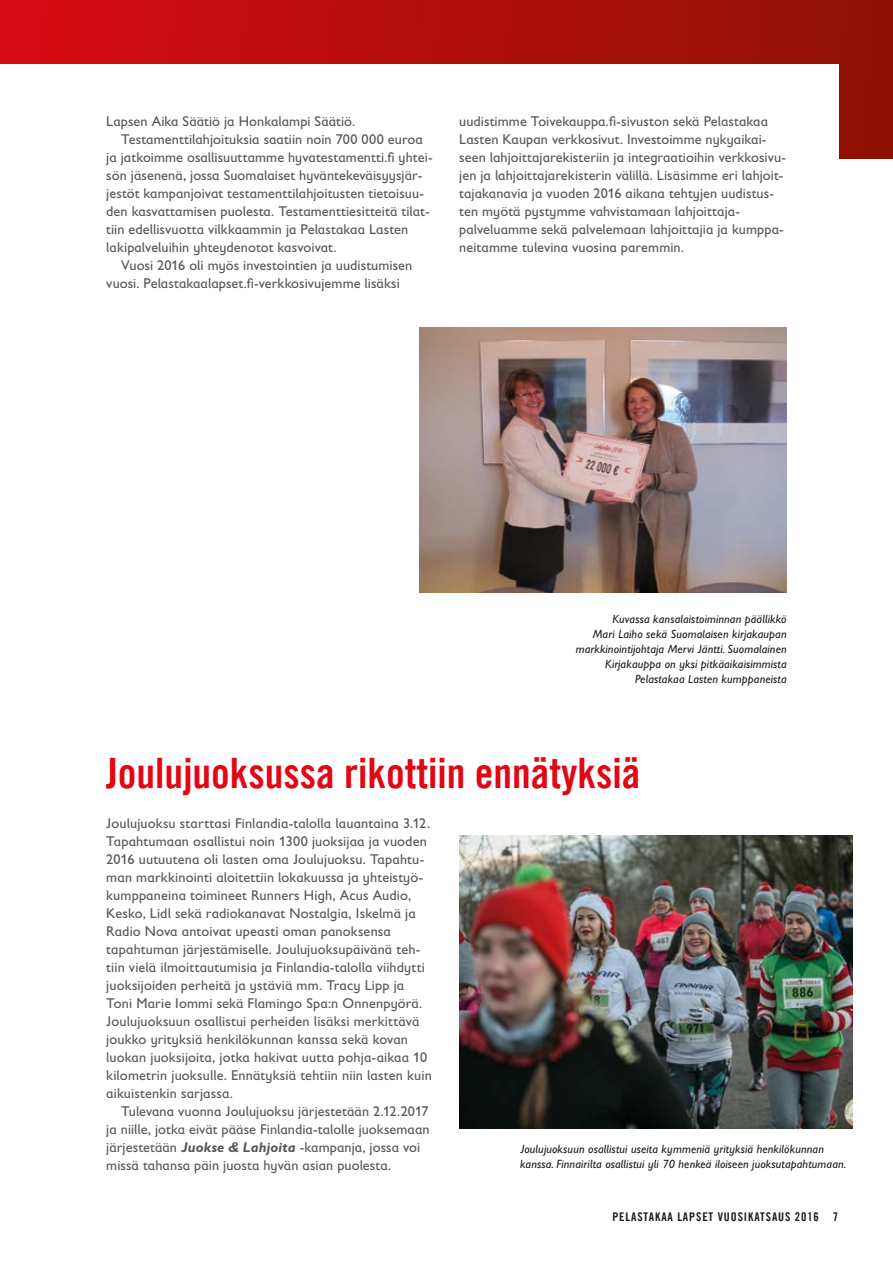
<style>
.page{position:relative;width:893px;height:1263px;background:#fff}
.page>*{position:absolute;margin:0;border:0;box-sizing:border-box;transform-origin:0 0}
.t1{font:42px "Trade Gothic LT Com Bd Cn 20";color:#e30613}
.t2{font:14.25px/18px "Gill Sans Infant Std";letter-spacing:.005em;color:#575756}
.t3{font:italic 12px/15px "Gill Sans Infant Std";letter-spacing:.01em;color:#1d1d1b;text-align:right}
.t4{font:12px "Trade Gothic LT Com Bd Cn 20";letter-spacing:.075em;color:#1d1d1b}
.s1{font-weight:700;font-style:italic}
</style>
<div class="page">
<svg style="left:0;top:0;width:893px;height:158px;background:#b0130e"></svg>
<div style="left:0;top:65px;width:838px;height:417px;background:#fff"></div>
<img style="left:420px;top:328px;width:367px;height:264px">
<img style="left:459px;top:835px;width:393px;height:293px">
<p class="t2" style="left:106px;top:112px;width:250px">Lapsen Aika Säätiö ja Honkalampi Säätiö.</p>
<p class="t2" style="left:121px;top:130px;width:303px">Testamenttilahjoituksia saatiin noin 700 000 euroa</p>
<p class="t2" style="left:106px;top:148px;width:328px">ja jatkoimme osallisuuttamme hyvatestamentti.fi yhtei-</p>
<p class="t2" style="left:106px;top:166px;width:317px">sön jäsenenä, jossa Suomalaiset hyväntekeväisyysjär-</p>
<p class="t2" style="left:106px;top:184px;width:319px">jestöt kampanjoivat testamenttilahjoitusten tietoisuu-</p>
<p class="t2" style="left:106px;top:202px;width:325px">den kasvattamisen puolesta. Testamenttiesitteitä tilat-</p>
<p class="t2" style="left:106px;top:220px;width:304px">tiin edellisvuotta vilkkaammin ja Pelastakaa Lasten</p>
<p class="t2" style="left:106px;top:238px;width:232px">lakipalveluihin yhteydenotot kasvoivat.</p>
<p class="t2" style="left:121px;top:256px;width:292px">Vuosi 2016 oli myös investointien ja uudistumisen</p>
<p class="t2" style="left:106px;top:274px;width:295px">vuosi. Pelastakaalapset.fi-verkkosivujemme lisäksi</p>
<p class="t2" style="left:459px;top:112px;width:328px">uudistimme Toivekauppa.fi-sivuston sekä Pelastakaa Lasten Kaupan verkkosivut. Investoimme nykyaikai&shy;seen lahjoittajarekisteriin ja integraatioihin verkkosivu&shy;jen ja lahjoittajarekisterin välillä. Lisäsimme eri lahjoit&shy;tajakanavia ja vuoden 2016 aikana tehtyjen uudistus&shy;ten myötä pystymme vahvistamaan lahjoittaja&shy;palveluamme sekä palvelemaan lahjoittajia ja kumppa&shy;neitamme tulevina vuosina paremmin.</p>
<p class="t3" style="left:576px;top:611px;width:212px">Kuvassa kansalaistoiminnan päällikkö<br>Mari Laiho sekä Suomalaisen kirjakaupan markkinointijohtaja Mervi Jäntti. Suomalainen Kirjakauppa on yksi pitkäaikaisimmista Pelastakaa Lasten kumppaneista</p>
<h1 class="t1" style="left:106px;top:747px;width:535px">Joulujuoksussa rikottiin ennätyksiä</h1>
<p class="t2" style="left:106px;top:814px;width:327px">Joulujuoksu starttasi Finlandia-talolla lauantaina 3.12.<br>Tapahtumaan osallistui noin 1300 juoksijaa ja vuoden 2016 uutuutena oli lasten oma Joulujuoksu. Tapahtu&shy;man markkinointi aloitettiin lokakuussa ja yhteistyö&shy;kumppaneina toimineet Runners High, Acus Audio, Kesko, Lidl sekä radiokanavat Nostalgia, Iskelmä ja Radio Nova antoivat upeasti oman panoksensa tapahtuman järjestämiselle. Joulujuoksupäivänä teh&shy;tiin vielä ilmoittautumisia ja Finlandia-talolla viihdytti juoksijoiden perheitä ja ystäviä mm. Tracy Lipp ja Toni Marie Iommi sekä Flamingo Spa:n Onnenpyörä.<br>Joulujuoksuun osallistui perheiden lisäksi merkittävä joukko yrityksiä henkilökunnan kanssa sekä kovan luokan juoksijoita, jotka hakivat uutta pohja-aikaa 10 kilometrin juoksulle. Ennätyksiä tehtiin niin lasten kuin aikuistenkin sarjassa.</p>
<p class="t2" style="left:106px;top:1102px;width:325px;text-indent:15px">Tulevana vuonna Joulujuoksu järjestetään 2.12.2017 ja niille, jotka eivät pääse Finlandia-talolle juoksemaan järjestetään <span class="s1">Juokse &amp; Lahjoita</span> -kampanja, jossa voi missä tahansa päin juosta hyvän asian puolesta.</p>
<p class="t3" style="left:520px;top:1141px;width:328px;text-align:left">Joulujuoksuun osallistui useita kymmeniä yrityksiä henkilökunnan kanssa. Finnairilta osallistui yli 70 henkeä iloiseen juoksutapahtumaan.</p>
<p class="t4" style="left:612px;top:1209px;width:227px">PELASTAKAA LAPSET VUOSIKATSAUS 2016 7</p>
</div>
